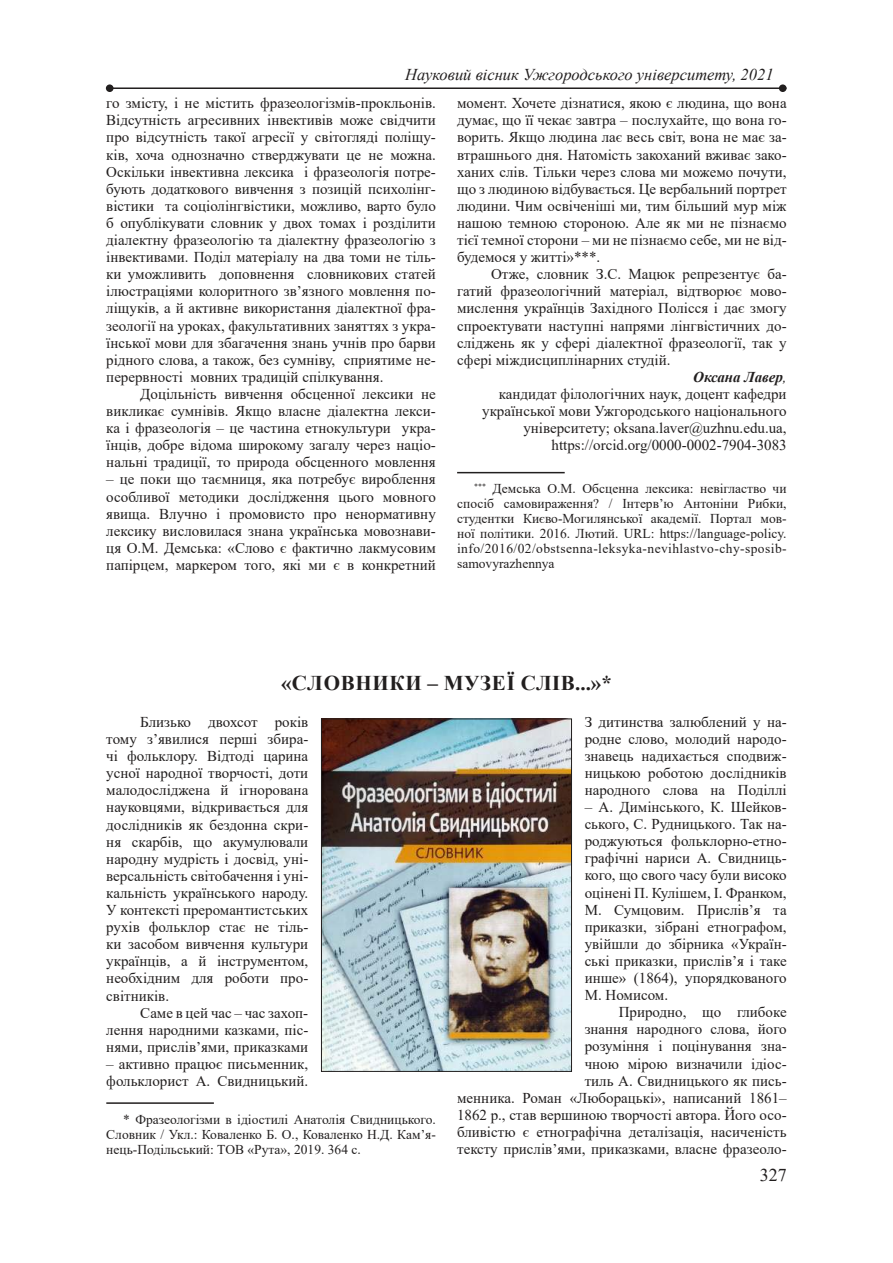
<style>
.page{position:relative;width:893px;height:1263px;background:#fff}
.page>*{position:absolute;margin:0;border:0;box-sizing:border-box;transform-origin:0 0}
.t1{font:700 21px "Times New Roman";letter-spacing:.035em;color:#221f1f}
.t2{font:18px "Times New Roman";color:#221f1f}
.t3{font:italic 16.5px "Times New Roman";color:#221f1f}
.t4{font:15px/17.1px "Times New Roman";color:#221f1f;text-align:justify}
.t5{font:italic 700 15px "Times New Roman";color:#221f1f}
.t6{font:13.5px/15px "Times New Roman";color:#221f1f;text-align:justify}
.s1{font-weight:400}
</style>
<div class="page">
<hr style="left:106px;top:87px;width:680px;height:2px;background:#221f1f">
<div style="left:106px;top:84px;width:8px;height:8px;background:#221f1f;border-radius:50%"></div>
<div style="left:779px;top:84px;width:8px;height:8px;background:#221f1f;border-radius:50%"></div>
<hr style="left:457px;top:472px;width:108px;height:1px;background:#221f1f">
<img style="left:323px;top:720px;width:247px;height:350px">
<div style="left:321px;top:718px;width:251px;height:354px;border:1px solid #221f1f"></div>
<hr style="left:106px;top:1102px;width:108px;height:2px;background:#221f1f">
<p class="t3" style="left:405px;top:64px;width:370px">Науковий вісник Ужгородського університету, 2021</p>
<p class="t4" style="left:106px;top:94px;width:331px">го змісту, і не містить фразеологізмів-прокльонів.<br>Відсутність агресивних інвективів може свідчити про відсутність такої агресії у світогляді поліщу&shy;ків, хоча однозначно стверджувати це не можна.<br>Оскільки інвективна лексика і фразеологія потре&shy;бують додаткового вивчення з позицій психолінг&shy;вістики та соціолінгвістики, можливо, варто було б опублікувати словник у двох томах і розділити діалектну фразеологію та діалектну фразеологію з інвективами. Поділ матеріалу на два томи не тіль&shy;ки уможливить доповнення словникових статей ілюстраціями колоритного зв’язного мовлення по&shy;ліщуків, а й активне використання діалектної фра&shy;зеології на уроках, факультативних заняттях з укра&shy;їнської мови для збагачення знань учнів про барви рідного слова, а також, без сумніву, сприятиме не&shy;перервності мовних традицій спілкування.</p>
<p class="t4" style="left:106px;top:385px;width:331px;text-indent:34px">Доцільність вивчення обсценної лексики не викликає сумнівів. Якщо власне діалектна лекси&shy;ка і фразеологія – це частина етнокультури укра&shy;їнців, добре відома широкому загалу через націо&shy;нальні традиції, то природа обсценного мовлення</p>
<p class="t4" style="left:106px;top:470px;width:331px">– це поки що таємниця, яка потребує вироблення особливої методики дослідження цього мовного явища. Влучно і промовисто про ненормативну лексику висловилася знана українська мовознави&shy;ця О.М. Демська: «Слово є фактично лакмусовим папірцем, маркером того, які ми є в конкретний</p>
<p class="t4" style="left:457px;top:94px;width:331px">момент. Хочете дізнатися, якою є людина, що вона думає, що її чекає завтра – послухайте, що вона го&shy;ворить. Якщо людина лає весь світ, вона не має за&shy;втрашнього дня. Натомість закоханий вживає зако&shy;ханих слів. Тільки через слова ми можемо почути, що з людиною відбувається. Це вербальний портрет людини. Чим освіченіші ми, тим більший мур між нашою темною стороною. Але як ми не пізнаємо тієї темної сторони – ми не пізнаємо себе, ми не від&shy;будемося у житті»***.</p>
<p class="t4" style="left:491px;top:265px;width:297px">Отже, словник З.С. Мацюк репрезентує ба-</p>
<p class="t4" style="left:457px;top:282px;width:331px">гатий фразеологічний матеріал, відтворює мово-</p>
<p class="t4" style="left:457px;top:299px;width:331px">мислення українців Західного Полісся і дає змогу</p>
<p class="t4" style="left:457px;top:316px;width:331px">спроектувати наступні напрями лінгвістичних до-</p>
<p class="t4" style="left:457px;top:334px;width:331px">сліджень як у сфері діалектної фразеології, так у</p>
<p class="t4" style="left:457px;top:351px;width:215px">сфері міждисциплінарних студій.</p>
<p class="t5" style="left:693px;top:366px;width:95px">Оксана Лавер<span class="s1">,</span></p>
<p class="t4" style="left:499px;top:385px;width:289px">кандидат філологічних наук, доцент кафедри</p>
<p class="t4" style="left:482px;top:402px;width:306px">української мови Ужгородського національного</p>
<p class="t4" style="left:523px;top:419px;width:265px">університету; oksana.laver@uzhnu.edu.ua,</p>
<p class="t4" style="left:551px;top:436px;width:237px">https://orcid.org/0000-0002-7904-3083</p>
<p class="t6" style="left:457px;top:481px;width:331px;text-indent:17px"><sup>***</sup> Демська О.М. Обсценна лексика: невігластво чи спо сіб самовираження? / Інтерв’ю Антоніни Рибки, студентки Києво-Могилянської академії. Портал мов&shy;ної політики. 2016. Лютий. URL: https://language-policy. info/2016/02/obstsenna-leksyka-nevihlastvo-chy-sposib&shy;samovyrazhennya</p>
<h1 class="t1" style="left:281px;top:668px;width:332px">«СЛОВНИКИ – МУЗЕЇ СЛІВ...»*</h1>
<p class="t4" style="left:106px;top:713px;width:204px;text-indent:34px">Близько двохсот років то му з’явилися перші збира&shy;чі фольклору. Відтоді царина усної народної творчості, доти малодосліджена й ігнорована науковцями, відкривається для дослідників як бездонна скри&shy;ня скарбів, що акумулювали народну мудрість і досвід, уні&shy;версальність світобачення і уні&shy;кальність українського народу.<br>У контексті преромантистських рухів фольклор стає не тіль&shy;ки засобом вивчення культури українців, а й інструментом, необхідним для роботи про&shy;світників.</p>
<p class="t4" style="left:106px;top:1004px;width:204px;text-indent:34px">Саме в цей час – час захоп&shy;лення народними казками, піс&shy;нями, прислів’ями, приказками</p>
<p class="t4" style="left:106px;top:1055px;width:203px">– активно працює письменник, фольклорист А. Свидницький.</p>
<p class="t6" style="left:106px;top:1111px;width:331px;text-indent:17px">* Фразеологізми в ідіостилі Анатолія Свидницько го.<br>Словник / Укл.: Коваленко Б. О., Коваленко Н.Д. Ка м’я&shy;нець-Подільський: ТОВ «Рута», 2019. 364 с.</p>
<p class="t4" style="left:585px;top:712px;width:204px">З дитинства залюблений у на&shy;родне слово, молодий народо&shy;знавець надихається сподвиж&shy;ницькою роботою дослідників народного слова на Поділлі</p>
<p class="t4" style="left:585px;top:798px;width:204px">– А. Димінського, К. Шейков&shy;ського, С. Рудницького. Так на&shy;роджуються фольклорно-етно&shy;графічні нариси А. Свидниць&shy;кого, що свого часу були високо оцінені П. Кулішем, І. Франком, М. Сумцовим. Прислів’я та приказки, зібрані етнографом, увійшли до збірника «Україн&shy;ські приказки, прислів’я і таке инше» (1864), упорядкованого М. Номисом.</p>
<p class="t4" style="left:457px;top:1003px;width:331px;text-align:right">Природно, що глибоке<br>знання народного слова, його<br>розуміння і поцінування зна-<br>чною мірою визначили ідіос-<br>тиль А. Свидницького як пись-<br>менника. Роман «Люборацькі», написаний 1861– 1862 р., став вершиною творчості автора. Його осо&shy;бливістю є етнографічна деталізація, насиченість тексту прислів’ями, приказками, власне фразеоло-</p>
<p class="t2" style="left:760px;top:1162px;width:29px">327</p>
</div>
